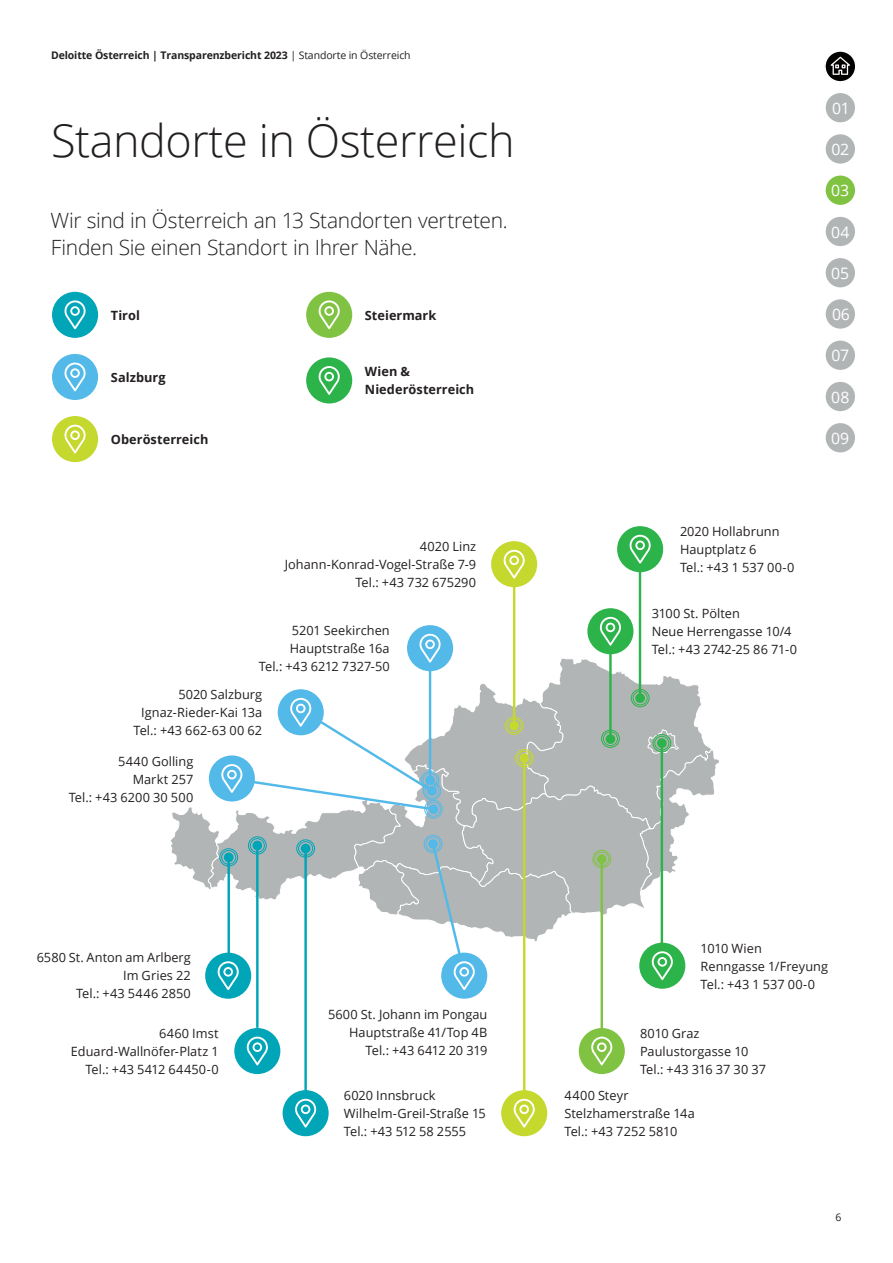
<style>
.page{position:relative;width:893px;height:1263px;background:#fff}
.page>*{position:absolute;margin:0;border:0;box-sizing:border-box;transform-origin:0 0}
.t1{font:300 45px "Open Sans";letter-spacing:-.01em;color:#231f20}
.t2{font:300 21px/27px "Open Sans";letter-spacing:-.015em;color:#231f20}
.t3{font:15.75px "Open Sans";letter-spacing:-.01em;color:#fff}
.t4{font:12.75px/18px "Open Sans";letter-spacing:.005em;color:#231f20;text-align:right}
.t5{font:700 12.75px/18px "Open Sans";letter-spacing:.005em;color:#231f20}
.t6{font:700 10.5px "Open Sans";letter-spacing:-.01em;color:#231f20}
.t7{font:10.5px "Open Sans";color:#231f20}
.s1{font-weight:400}
</style>
<div class="page">
<svg style="left:306px;top:357px;width:46px;height:46px"></svg>
<svg style="left:306px;top:292px;width:46px;height:46px"></svg>
<svg style="left:52px;top:416px;width:46px;height:46px"></svg>
<svg style="left:52px;top:292px;width:46px;height:46px"></svg>
<svg style="left:52px;top:354px;width:46px;height:46px"></svg>
<svg style="left:617px;top:526px;width:46px;height:46px"></svg>
<svg style="left:579px;top:1028px;width:46px;height:46px"></svg>
<svg style="left:501px;top:1090px;width:46px;height:46px"></svg>
<svg style="left:491px;top:541px;width:46px;height:46px"></svg>
<svg style="left:283px;top:1090px;width:46px;height:46px"></svg>
<svg style="left:234px;top:1028px;width:46px;height:46px"></svg>
<hr style="left:256px;top:845px;width:3px;height:182px;background:#00a5b8">
<hr style="left:513px;top:585px;width:2px;height:141px;background:#c4d82e">
<hr style="left:601px;top:860px;width:2px;height:170px;background:#80c342">
<hr style="left:523px;top:758px;width:2px;height:333px;background:#c4d82e">
<hr style="left:639px;top:571px;width:2px;height:126px;background:#2cb34a">
<hr style="left:304px;top:848px;width:3px;height:243px;background:#00a5b8">
<svg style="left:171px;top:608px;width:548px;height:391px"></svg>
<div style="left:426px;top:837px;width:14px;height:14px;border:1px solid #52b9e9;border-radius:50%"></div>
<div style="left:424px;top:835px;width:18px;height:18px;border:1px solid #52b9e9;border-radius:50%"></div>
<div style="left:296px;top:839px;width:19px;height:18px;border:1px solid #00a5b8;border-radius:50%"></div>
<div style="left:248px;top:836px;width:19px;height:18px;border:1px solid #00a5b8;border-radius:50%"></div>
<div style="left:219px;top:848px;width:19px;height:18px;border:1px solid #00a5b8;border-radius:50%"></div>
<div style="left:601px;top:730px;width:19px;height:18px;border:1px solid #2cb34a;border-radius:50%"></div>
<div style="left:653px;top:734px;width:18px;height:18px;border:1px solid #2cb34a;border-radius:50%"></div>
<div style="left:592px;top:850px;width:19px;height:18px;border:1px solid #80c342;border-radius:50%"></div>
<div style="left:631px;top:689px;width:18px;height:18px;border:1px solid #2cb34a;border-radius:50%"></div>
<div style="left:825px;top:175px;width:31px;height:31px;background:#80c342;border-radius:50%"></div>
<div style="left:824px;top:174px;width:32px;height:32px;border:2px solid #fff;border-radius:50%"></div>
<svg style="left:827px;top:53px;width:26px;height:27px"></svg>
<div style="left:824px;top:50px;width:32px;height:33px;border:2px solid #fff;border-radius:50%"></div>
<div style="left:825px;top:92px;width:31px;height:31px;background:#b2b5b6;border-radius:50%"></div>
<div style="left:824px;top:92px;width:32px;height:32px;border:2px solid #fff;border-radius:50%"></div>
<div style="left:825px;top:422px;width:31px;height:31px;background:#b2b5b6;border-radius:50%"></div>
<div style="left:824px;top:422px;width:32px;height:32px;border:2px solid #fff;border-radius:50%"></div>
<div style="left:825px;top:381px;width:31px;height:31px;background:#b2b5b6;border-radius:50%"></div>
<div style="left:824px;top:380px;width:32px;height:33px;border:2px solid #fff;border-radius:50%"></div>
<div style="left:825px;top:340px;width:31px;height:31px;background:#b2b5b6;border-radius:50%"></div>
<div style="left:824px;top:339px;width:32px;height:32px;border:2px solid #fff;border-radius:50%"></div>
<div style="left:825px;top:299px;width:31px;height:30px;background:#b2b5b6;border-radius:50%"></div>
<div style="left:824px;top:298px;width:32px;height:32px;border:2px solid #fff;border-radius:50%"></div>
<div style="left:825px;top:257px;width:31px;height:31px;background:#b2b5b6;border-radius:50%"></div>
<div style="left:824px;top:257px;width:32px;height:32px;border:2px solid #fff;border-radius:50%"></div>
<div style="left:825px;top:216px;width:31px;height:31px;background:#b2b5b6;border-radius:50%"></div>
<div style="left:824px;top:215px;width:32px;height:33px;border:2px solid #fff;border-radius:50%"></div>
<div style="left:825px;top:134px;width:31px;height:30px;background:#b2b5b6;border-radius:50%"></div>
<div style="left:824px;top:133px;width:32px;height:32px;border:2px solid #fff;border-radius:50%"></div>
<p class="t6" style="left:51px;top:48px;width:361px">Deloitte Österreich | Transparenzbericht 2023 <span class="s1">| Standorte in Österreich</span></p>
<h1 class="t1" style="left:51px;top:110px;width:465px">Standorte in Österreich</h1>
<h2 class="t2" style="left:51px;top:206px;width:459px">Wir sind in Österreich an 13 Standorten vertreten.<br>Finden Sie einen Standort in Ihrer Nähe.</h2>
<p class="t5" style="left:111px;top:306px;width:31px">Tirol</p>
<p class="t5" style="left:111px;top:368px;width:56px">Salzburg</p>
<p class="t5" style="left:111px;top:430px;width:99px">Oberösterreich</p>
<p class="t5" style="left:365px;top:306px;width:73px">Steiermark</p>
<p class="t5" style="left:365px;top:362px;width:111px">Wien &amp;<br>Niederösterreich</p>
<p class="t4" style="left:285px;top:537px;width:193px">4020 Linz<br>Johann-Konrad-Vogel-Straße 7-9<br>Tel.: +43 732 675290</p>
<p class="t4" style="left:259px;top:621px;width:132px">5201 Seekirchen<br>Hauptstraße 16a<br>Tel.: +43 6212 7327-50</p>
<p class="t4" style="left:134px;top:685px;width:130px">5020 Salzburg<br>Ignaz-Rieder-Kai 13a<br>Tel.: +43 662-63 00 62</p>
<p class="t4" style="left:69px;top:752px;width:126px">5440 Golling<br>Markt 257<br>Tel.: +43 6200 30 500</p>
<p class="t4" style="left:680px;top:522px;width:116px;text-align:left">2020 Hollabrunn<br>Hauptplatz 6<br>Tel.: +43 1 537 00-0</p>
<p class="t4" style="left:652px;top:604px;width:147px;text-align:left">3100 St. Pölten<br>Neue Herrengasse 10/4<br>Tel.: +43 2742-25 86 71-0</p>
<p class="t3" style="left:832px;top:97px;width:19px">01</p>
<p class="t3" style="left:831px;top:138px;width:19px">02</p>
<p class="t3" style="left:831px;top:180px;width:19px">03</p>
<p class="t3" style="left:831px;top:221px;width:20px">04</p>
<p class="t3" style="left:831px;top:262px;width:20px">05</p>
<p class="t3" style="left:832px;top:304px;width:19px">06</p>
<p class="t3" style="left:831px;top:345px;width:19px">07</p>
<p class="t3" style="left:831px;top:386px;width:20px">08</p>
<p class="t3" style="left:831px;top:427px;width:20px">09</p>
<p class="t4" style="left:37px;top:948px;width:156px">6580 St. Anton am Arlberg<br>Im Gries 22<br>Tel.: +43 5446 2850</p>
<p class="t4" style="left:71px;top:1024px;width:149px">6460 Imst<br>Eduard-Wallnöfer-Platz 1<br>Tel.: +43 5412 64450-0</p>
<p class="t4" style="left:328px;top:1004px;width:161px">5600 St. Johann im Pongau<br>Hauptstraße 41/Top 4B<br>Tel.: +43 6412 20 319</p>
<p class="t4" style="left:344px;top:1086px;width:143px;text-align:left">6020 Innsbruck<br>Wilhelm-Greil-Straße 15<br>Tel.: +43 512 58 2555</p>
<p class="t4" style="left:701px;top:939px;width:129px;text-align:left">1010 Wien<br>Renngasse 1/Freyung<br>Tel.: +43 1 537 00-0</p>
<p class="t4" style="left:640px;top:1024px;width:127px;text-align:left">8010 Graz<br>Paulustorgasse 10<br>Tel.: +43 316 37 30 37</p>
<p class="t4" style="left:564px;top:1086px;width:132px;text-align:left">4400 Steyr<br>Stelzhamerstraße 14a<br>Tel.: +43 7252 5810</p>
<p class="t7" style="left:835px;top:1210px;width:8px">6</p>
</div>
